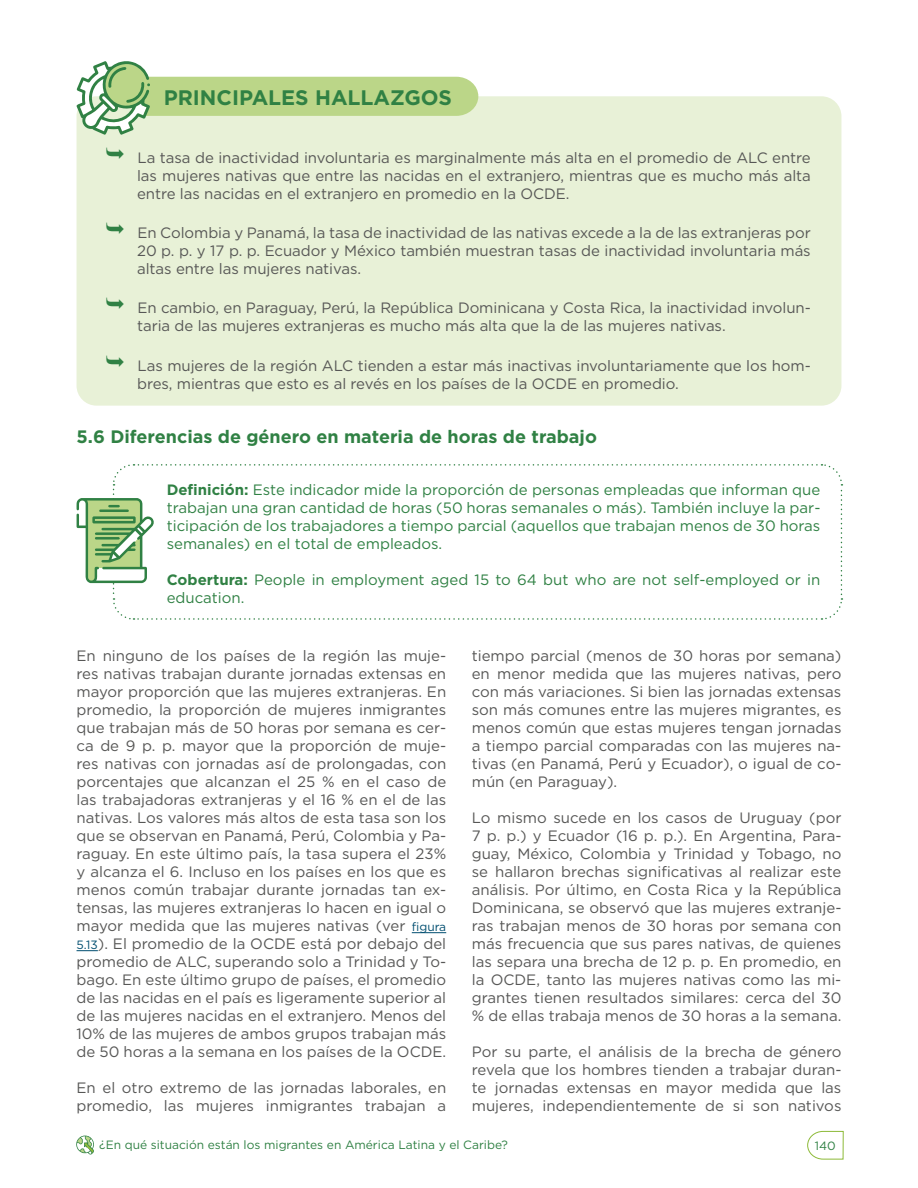
<style>
.page{position:relative;width:918px;height:1188px;background:#fff}
.page>*{position:absolute;margin:0;border:0;box-sizing:border-box;transform-origin:0 0}
.t1{font:700 21px "Gotham";color:#308144}
.t2{font:700 18px "Gotham";color:#308144}
.t3{font:15px/18px "Gotham";letter-spacing:-.005em;color:#575756;text-align:justify}
.t4{font:15px/18px "Gotham";color:#308144;text-align:justify}
.t5{font:12px "Gotham";color:#308144}
.s1{font-weight:700}
.s2{font-size:12px;color:#004e70}
</style>
<div class="page">
<svg style="left:807px;top:1131px;width:37px;height:29px"></svg>
<svg style="left:76px;top:1136px;width:18px;height:19px"></svg>
<div style="left:77px;top:96px;width:764px;height:310px;background:#e8f1d7;border-radius:20px"></div>
<svg style="left:77px;top:61px;width:401px;height:73px"></svg>
<svg style="left:77px;top:464px;width:766px;height:156px"></svg>
<hr style="left:412px;top:932px;width:34px;height:1px;background:#004e70">
<svg style="left:77px;top:950px;width:21px;height:1px"></svg>
<h1 class="t1" style="left:164px;top:83px;width:290px">PRINCIPALES HALLAZGOS</h1>
<p class="t3" style="left:137px;top:148px;width:675px">La tasa de inactividad involuntaria es marginalmente más alta en el promedio de ALC entre las mujeres nativas que entre las nacidas en el extranjero, mientras que es mucho más alta entre las nacidas en el extranjero en promedio en la OCDE.</p>
<p class="t3" style="left:137px;top:224px;width:675px">En Colombia y Panamá, la tasa de inactividad de las nativas excede a la de las extranjeras por 20 p. p. y 17 p. p. Ecuador y México también muestran tasas de inactividad involuntaria más altas entre las mujeres nativas.</p>
<p class="t3" style="left:137px;top:299px;width:675px">En cambio, en Paraguay, Perú, la República Dominicana y Costa Rica, la inactividad involun&shy;taria de las mujeres extranjeras es mucho más alta que la de las mujeres nativas.</p>
<p class="t3" style="left:137px;top:356px;width:675px">Las mujeres de la región ALC tienden a estar más inactivas involuntariamente que los hom&shy;bres, mientras que esto es al revés en los países de la OCDE en promedio.</p>
<p class="t2" style="left:77px;top:424px;width:522px">5.6 Diferencias de género en materia de horas de trabajo</p>
<p class="t4" style="left:167px;top:481px;width:655px"><span class="s1">Definición:</span> Este indicador mide la proporción de personas empleadas que informan que trabajan una gran cantidad de horas (50 horas semanales o más). También incluye la par&shy;ticipación de los trabajadores a tiempo parcial (aquellos que trabajan menos de 30 horas semanales) en el total de empleados.</p>
<p class="t4" style="left:167px;top:571px;width:655px"><span class="s1">Cobertura:</span> People in employment aged 15 to 64 but who are not self-employed or in education.</p>
<p class="t3" style="left:77px;top:647px;width:371px">En ninguno de los países de la región las muje&shy;res nativas trabajan durante jornadas extensas en mayor proporción que las mujeres extranjeras. En promedio, la proporción de mujeres inmigrantes que trabajan más de 50 horas por semana es cer&shy;ca de 9 p. p. mayor que la proporción de muje&shy;res nativas con jornadas así de prolongadas, con porcentajes que alcanzan el 25 % en el caso de las trabajadoras extranjeras y el 16 % en el de las nativas. Los valores más altos de esta tasa son los que se observan en Panamá, Perú, Colombia y Pa&shy;raguay. En este último país, la tasa supera el 23% y alcanza el 6. Incluso en los países en los que es menos común trabajar durante jornadas tan ex&shy;tensas, las mujeres extranjeras lo hacen en igual o mayor medida que las mujeres nativas (ver <span class="s2">figura 5.13</span>). El promedio de la OCDE está por debajo del promedio de ALC, superando solo a Trinidad y To&shy;bago. En este último grupo de países, el promedio de las nacidas en el país es ligeramente superior al de las mujeres nacidas en el extranjero. Menos del 10% de las mujeres de ambos grupos trabajan más de 50 horas a la semana en los países de la OCDE.</p>
<p class="t3" style="left:77px;top:1079px;width:371px">En el otro extremo de las jornadas laborales, en promedio, las mujeres inmigrantes trabajan a</p>
<p class="t3" style="left:472px;top:647px;width:371px">tiempo parcial (menos de 30 horas por semana) en menor medida que las mujeres nativas, pero con más variaciones. Si bien las jornadas extensas son más comunes entre las mujeres migrantes, es menos común que estas mujeres tengan jornadas a tiempo parcial comparadas con las mujeres na&shy;tivas (en Panamá, Perú y Ecuador), o igual de co&shy;mún (en Paraguay).</p>
<p class="t3" style="left:472px;top:809px;width:371px">Lo mismo sucede en los casos de Uruguay (por 7 p. p.) y Ecuador (16 p. p.). En Argentina, Para&shy;guay, México, Colombia y Trinidad y Tobago, no se hallaron brechas significativas al realizar este análisis. Por último, en Costa Rica y la República Dominicana, se observó que las mujeres extranje&shy;ras trabajan menos de 30 horas por semana con más frecuencia que sus pares nativas, de quienes las separa una brecha de 12 p. p. En promedio, en la OCDE, tanto las mujeres nativas como las mi&shy;grantes tienen resultados similares: cerca del 30 % de ellas trabaja menos de 30 horas a la semana.</p>
<p class="t3" style="left:472px;top:1043px;width:371px">Por su parte, el análisis de la brecha de género revela que los hombres tienden a trabajar duran&shy;te jornadas extensas en mayor medida que las mujeres, independientemente de si son nativos</p>
<p class="t5" style="left:99px;top:1137px;width:410px">¿En qué situación están los migrantes en América Latina y el Caribe?</p>
<p class="t5" style="left:815px;top:1138px;width:22px">140</p>
</div>
